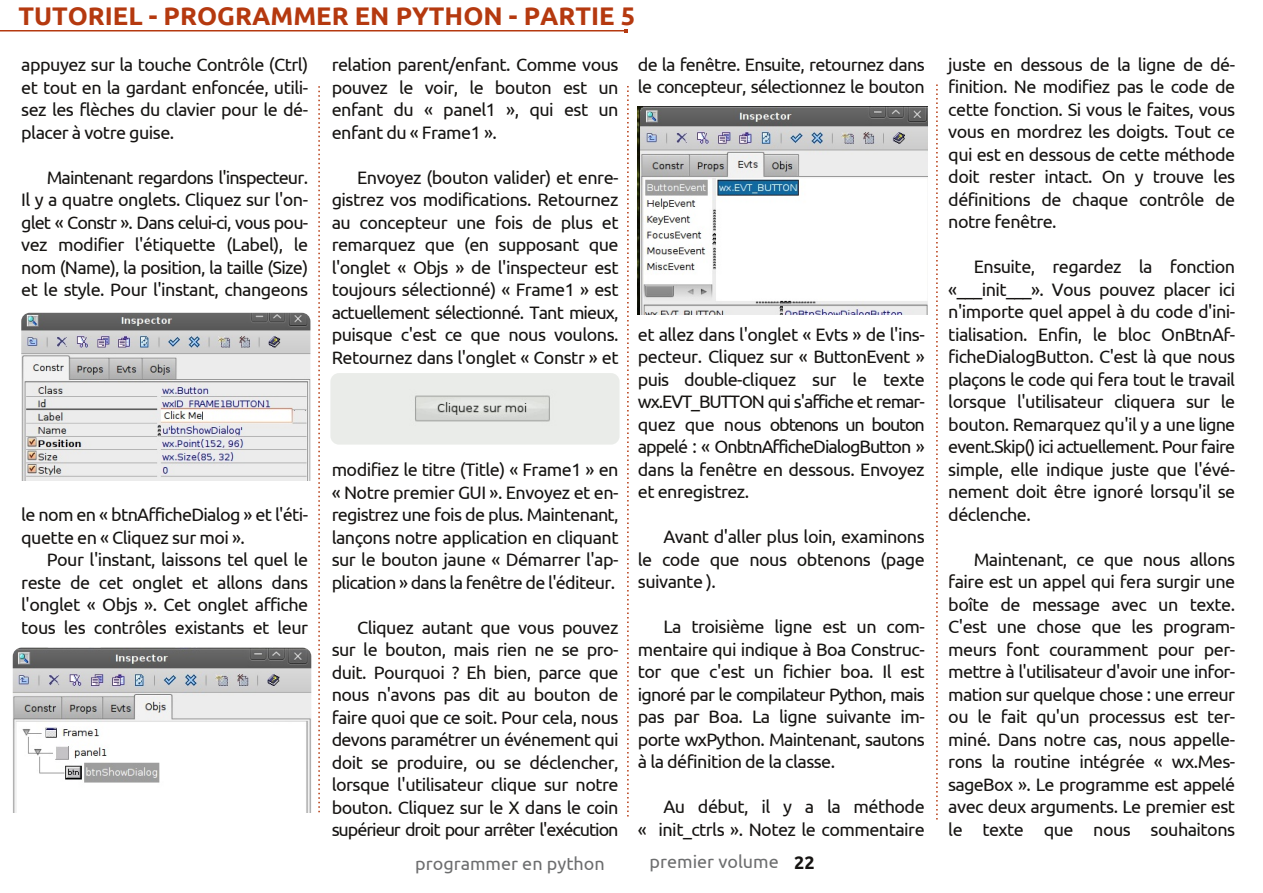
<style>
.page{position:relative;width:1263px;height:893px;background:#fff}
.page>*{position:absolute;margin:0;border:0;box-sizing:border-box;transform-origin:0 0}
.t1{font:700 25.5px "Ubuntu";color:#b5390f}
.t2{font:18px/22.5px "Ubuntu";letter-spacing:-.03em;color:#161412;text-align:justify}
.t3{font:18px "Ubuntu";color:#6d6e6f}
.t4{font:700 18px "Ubuntu";color:#161412}
</style>
<div class="page">
<svg style="left:318px;top:86px;width:2px;height:726px"></svg>
<svg style="left:627px;top:86px;width:2px;height:730px"></svg>
<svg style="left:936px;top:84px;width:2px;height:735px"></svg>
<hr style="left:0;top:30px;width:625px;height:1px;background:#b5390f">
<img style="left:21px;top:313px;width:289px;height:168px">
<img style="left:13px;top:648px;width:298px;height:164px">
<img style="left:330px;top:373px;width:289px;height:72px;border-radius:9px">
<img style="left:638px;top:106px;width:289px;height:209px">
<h1 class="t1" style="left:18px;top:1px;width:618px">TUTORIEL - PROGRAMMER EN PYTHON - PARTIE 5</h1>
<p class="t2" style="left:21px;top:53px;width:288px">appuyez sur la touche Contrôle (Ctrl) et tout en la gardant enfoncée, utili&shy;sez les flèches du clavier pour le dé&shy;placer à votre guise.</p>
<p class="t2" style="left:21px;top:166px;width:288px;text-indent:26px">Maintenant regardons l'inspecteur.<br>Il y a quatre onglets. Cliquez sur l'on&shy;glet « Constr ». Dans celui-ci, vous pou&shy;vez modifier l'étiquette (Label), le nom (Name), la position, la taille (Size) et le style. Pour l'instant, changeons</p>
<p class="t2" style="left:21px;top:503px;width:288px">le nom en « btnAfficheDialog » et l'éti&shy;quette en « Cliquez sur moi ».</p>
<p class="t2" style="left:21px;top:548px;width:288px;text-indent:26px">Pour l'instant, laissons tel quel le reste de cet onglet et allons dans l'onglet « Objs ». Cet onglet affiche tous les contrôles existants et leur</p>
<p class="t2" style="left:332px;top:53px;width:288px">relation parent/enfant. Comme vous pouvez le voir, le bouton est un enfant du « panel1 », qui est un enfant du « Frame1 ».</p>
<p class="t2" style="left:332px;top:166px;width:288px;text-indent:26px">Envoyez (bouton valider) et enre&shy;gistrez vos modifications. Retournez au concepteur une fois de plus et remarquez que (en supposant que l'onglet « Objs » de l'inspecteur est toujours sélectionné) « Frame1 » est actuellement sélectionné. Tant mieux, puisque c'est ce que nous voulons.<br>Retournez dans l'onglet « Constr » et</p>
<p class="t2" style="left:332px;top:458px;width:288px">modifiez le titre (Title) « Frame1 » en « Notre premier GUI ». Envoyez et en&shy;registrez une fois de plus. Maintenant, lançons notre application en cliquant sur le bouton jaune « Démarrer l'ap&shy;plication » dans la fenêtre de l'éditeur.</p>
<p class="t2" style="left:332px;top:616px;width:288px;text-indent:26px">Cliquez autant que vous pouvez sur le bouton, mais rien ne se pro&shy;duit. Pourquoi ? Eh bien, parce que nous n'avons pas dit au bouton de faire quoi que ce soit. Pour cela, nous devons paramétrer un événement qui doit se produire, ou se déclencher, lorsque l'utilisateur clique sur notre bouton. Cliquez sur le X dans le coin supérieur droit pour arrêter l'exécution</p>
<p class="t2" style="left:638px;top:53px;width:288px">de la fenêtre. Ensuite, retournez dans le concepteur, sélectionnez le bouton</p>
<p class="t2" style="left:638px;top:323px;width:288px">et allez dans l'onglet « Evts » de l'ins&shy;pecteur. Cliquez sur « ButtonEvent » puis double-cliquez sur le texte wx.EVT_BUTTON qui s'affiche et remar&shy;quez que nous obtenons un bouton appelé : « OnbtnAfficheDialogButton » dans la fenêtre en dessous. Envoyez et enregistrez.</p>
<p class="t2" style="left:638px;top:525px;width:288px;text-indent:26px">Avant d'aller plus loin, examinons le code que nous obtenons (page suivante ).</p>
<p class="t2" style="left:638px;top:615px;width:288px;text-indent:26px">La troisième ligne est un com&shy;mentaire qui indique à Boa Construc&shy;tor que c'est un fichier boa. Il est ignoré par le compilateur Python, mais pas par Boa. La ligne suivante im&shy;porte wxPython. Maintenant, sautons à la définition de la classe.</p>
<p class="t2" style="left:638px;top:795px;width:288px;text-align:right">Au début, il y a la méthode<br>« init_ctrls ». Notez le commentaire</p>
<p class="t3" style="left:415px;top:853px;width:191px">programmer en python</p>
<p class="t3" style="left:649px;top:851px;width:131px">premier volume</p>
<p class="t4" style="left:794px;top:853px;width:22px">22</p>
<p class="t2" style="left:948px;top:53px;width:288px">juste en dessous de la ligne de dé&shy;finition. Ne modifiez pas le code de cette fonction. Si vous le faites, vous vous en mordrez les doigts. Tout ce qui est en dessous de cette méthode doit rester intact. On y trouve les définitions de chaque contrôle de notre fenêtre.</p>
<p class="t2" style="left:948px;top:255px;width:288px;text-indent:26px">Ensuite, regardez la fonction «___init___». Vous pouvez placer ici n'importe quel appel à du code d'ini&shy;tialisation. Enfin, le bloc OnBtnAf&shy;ficheDialogButton. C'est là que nous plaçons le code qui fera tout le travail lorsque l'utilisateur cliquera sur le bouton. Remarquez qu'il y a une ligne event.Skip() ici actuellement. Pour faire simple, elle indique juste que l'évé&shy;nement doit être ignoré lorsqu'il se déclenche.</p>
<p class="t2" style="left:948px;top:548px;width:288px;text-indent:26px">Maintenant, ce que nous allons faire est un appel qui fera surgir une boîte de message avec un texte.<br>C'est une chose que les program&shy;meurs font couramment pour per&shy;mettre à l'utilisateur d'avoir une infor&shy;mation sur quelque chose : une erreur ou le fait qu'un processus est ter&shy;miné. Dans notre cas, nous appelle&shy;rons la routine intégrée « wx.Mes&shy;sageBox ». Le programme est appelé avec deux arguments. Le premier est le texte que nous souhaitons</p>
</div>
